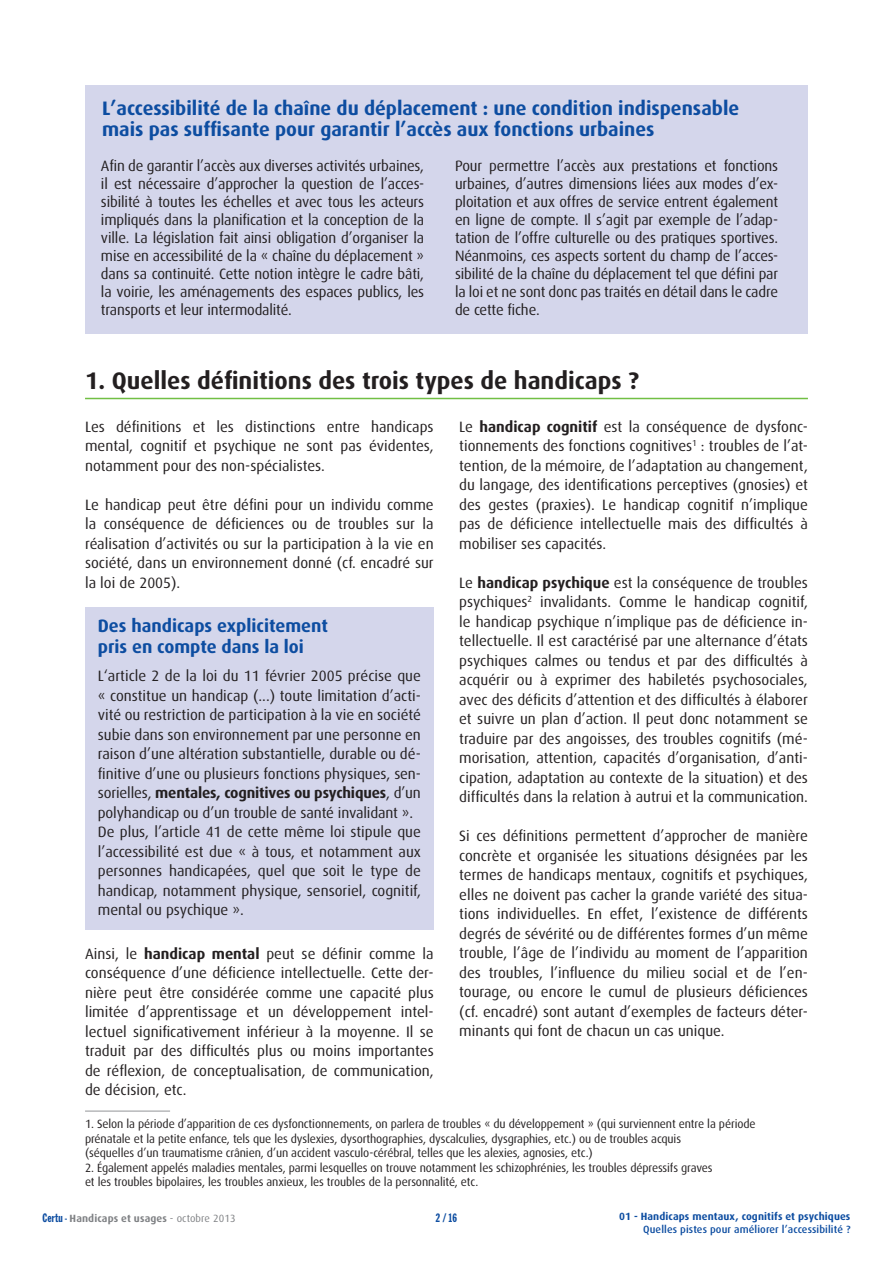
<style>
.page{position:relative;width:893px;height:1263px;background:#fff}
.page>*{position:absolute;margin:0;border:0;box-sizing:border-box;transform-origin:0 0}
.t1{font:700 24px "Dax OT";color:#231f20}
.t2{font:700 19.5px/21px "Dax OT";color:#0d4da1}
.t3{font:700 18px/21px "Dax OT";color:#0d4da1}
.t4{font:15px/19.5px "Dax OT";color:#231f20;text-align:justify}
.t5{font:12px/14.4px "Dax OT";letter-spacing:-.01em;color:#231f20}
.t6{font:12px "Franklin Gothic Extra Cond";color:#0d4da1}
.t7{font:500 10.5px "Dax OT";letter-spacing:.01em;color:#0d4da1}
.t8{font:700 10.5px "Dax OT";letter-spacing:.01em;color:#0d4da1}
.t9{font:700 10.5px "Dax OT";letter-spacing:.01em;color:#808285}
.s1{font-weight:700}
.s2{font-family:"Franklin Gothic Extra Cond";font-weight:400;font-size:12px;color:#0d4da1}
.s3{font-family:"Franklin Gothic Extra Cond";font-weight:400;color:#0d4da1}
.s4{font-weight:400}
</style>
<div class="page">
<div style="left:85px;top:608px;width:349px;height:322px;background:#d4d6eb"></div>
<div style="left:85px;top:85px;width:723px;height:249px;background:#d4d6eb"></div>
<hr style="left:85px;top:398px;width:723px;height:1px;background:#71bf44">
<hr style="left:85px;top:1111px;width:85px;height:1px;background:#939598">
<p class="t2" style="left:102px;top:98px;width:639px">L’accessibilité de la chaîne du déplacement : une condition indispensable mais pas suffisante pour garantir l’accès aux fonctions urbaines</p>
<p class="t4" style="left:101px;top:157px;width:325px;line-height:18px">Afin de garantir l’accès aux diverses activités urbaines, il est nécessaire d’approcher la question de l’acces&shy;sibilité à toutes les échelles et avec tous les acteurs impliqués dans la planification et la conception de la ville. La législation fait ainsi obligation d’organiser la mise en accessibilité de la « chaîne du déplacement » dans sa continuité. Cette notion intègre le cadre bâti, la voirie, les aménagements des espaces publics, les transports et leur intermodalité.</p>
<p class="t4" style="left:455px;top:157px;width:325px;line-height:18px">Pour permettre l’accès aux prestations et fonctions urbaines, d’autres dimensions liées aux modes d’ex&shy;ploitation et aux offres de service entrent également en ligne de compte. Il s’agit par exemple de l’adap&shy;tation de l’offre culturelle ou des pratiques sportives.<br>Néanmoins, ces aspects sortent du champ de l’acces&shy;sibilité de la chaîne du déplacement tel que défini par la loi et ne sont donc pas traités en détail dans le cadre de cette fiche.</p>
<p class="t1" style="left:85px;top:367px;width:555px">1. Quelles définitions des trois types de handicaps ?</p>
<p class="t4" style="left:85px;top:417px;width:350px">Les définitions et les distinctions entre handicaps mental, cognitif et psychique ne sont pas évidentes, notamment pour des non-spécialistes.</p>
<p class="t4" style="left:85px;top:495px;width:350px">Le handicap peut être défini pour un individu comme la conséquence de déficiences ou de troubles sur la réalisation d’activités ou sur la participation à la vie en société, dans un environnement donné (cf. encadré sur la loi de 2005).</p>
<p class="t3" style="left:98px;top:616px;width:232px">Des handicaps explicitement pris en compte dans la loi</p>
<p class="t4" style="left:98px;top:667px;width:325px">L‘article 2 de la loi du 11 février 2005 précise que « constitue un handicap (...) toute limitation d’acti&shy;vité ou restriction de participation à la vie en société subie dans son environnement par une personne en raison d’une altération substantielle, durable ou dé&shy;finitive d’une ou plusieurs fonctions physiques, sen&shy;sorielles, <span class="s1">mentales, cognitives ou psychiques</span>, d’un polyhandicap ou d’un trouble de santé invalidant ».</p>
<p class="t4" style="left:98px;top:823px;width:325px">De plus, l’article 41 de cette même loi stipule que l’accessibilité est due « à tous, et notamment aux personnes handicapées, quel que soit le type de handicap, notamment physique, sensoriel, cognitif, mental ou psychique ».</p>
<p class="t4" style="left:85px;top:944px;width:350px">Ainsi, le <span class="s1">handicap mental</span> peut se définir comme la conséquence d’une déficience intellectuelle. Cette der&shy;nière peut être considérée comme une capacité plus limitée d’apprentissage et un développement intel&shy;lectuel significativement inférieur à la moyenne. Il se traduit par des difficultés plus ou moins importantes de réflexion, de conceptualisation, de communication, de décision, etc.</p>
<p class="t4" style="left:459px;top:417px;width:350px">Le <span class="s1">handicap cognitif</span> est la conséquence de dysfonc&shy;tionnements des fonctions cognitives<sup>1</sup> : troubles de l’at&shy;tention, de la mémoire, de l’adaptation au changement, du langage, des identifications perceptives (gnosies) et des gestes (praxies). Le handicap cognitif n’implique pas de déficience intellectuelle mais des difficultés à mobiliser ses capacités.</p>
<p class="t4" style="left:459px;top:573px;width:350px">Le <span class="s1">handicap psychique</span> est la conséquence de troubles psychiques<sup>2</sup> invalidants. Comme le handicap cognitif, le handicap psychique n’implique pas de déficience in&shy;tellectuelle. Il est caractérisé par une alternance d’états psychiques calmes ou tendus et par des difficultés à acquérir ou à exprimer des habiletés psychosociales, avec des déficits d’attention et des difficultés à élaborer et suivre un plan d’action. Il peut donc notamment se traduire par des angoisses, des troubles cognitifs (mé&shy;morisation, attention, capacités d’organisation, d’anti&shy;cipation, adaptation au contexte de la situation) et des difficultés dans la relation à autrui et la communication.</p>
<p class="t4" style="left:459px;top:826px;width:350px">Si ces définitions permettent d’approcher de manière concrète et organisée les situations désignées par les termes de handicaps mentaux, cognitifs et psychiques, elles ne doivent pas cacher la grande variété des situa&shy;tions individuelles. En effet, l’existence de différents degrés de sévérité ou de différentes formes d’un même trouble, l’âge de l’individu au moment de l’apparition des troubles, l’influence du milieu social et de l’en&shy;tourage, ou encore le cumul de plusieurs déficiences (cf. encadré) sont autant d’exemples de facteurs déter&shy;minants qui font de chacun un cas unique.</p>
<p class="t5" style="left:85px;top:1117px;width:672px">1. Selon la période d’apparition de ces dysfonctionnements, on parlera de troubles « du développement » (qui surviennent entre la période prénatale et la petite enfance, tels que les dyslexies, dysorthographies, dyscalculies, dysgraphies, etc.) ou de troubles acquis<br>(séquelles d’un traumatisme crânien, d’un accident vasculo-cérébral, telles que les alexies, agnosies, etc.)</p>
<p class="t5" style="left:85px;top:1160px;width:629px">2. Également appelés maladies mentales, parmi lesquelles on trouve notamment les schizophrénies, les troubles dépressifs graves et les troubles bipolaires, les troubles anxieux, les troubles de la personnalité, etc.</p>
<p class="t9" style="left:43px;top:1212px;width:195px"><span class="s2">Certu</span> <span class="s3">-</span> Handicaps et usages <span class="s4">- octobre 2013</span></p>
<p class="t8" style="left:619px;top:1210px;width:233px">01 - Handicaps mentaux, cognitifs et psychiques</p>
<p class="t7" style="left:643px;top:1223px;width:209px">Quelles pistes pour améliorer l’accessibilité ?</p>
<p class="t6" style="left:436px;top:1211px;width:23px">2 / 16</p>
</div>
